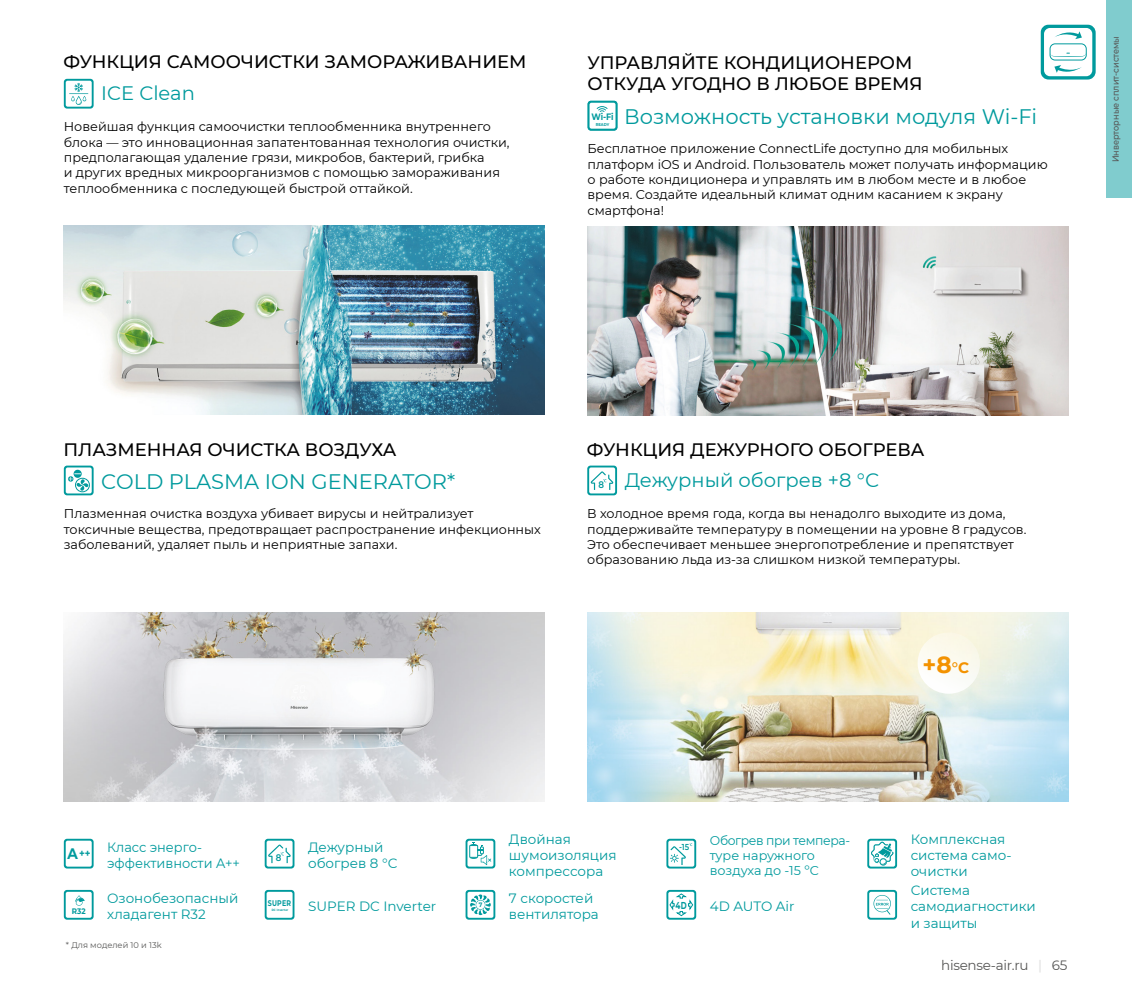
<style>
.page{position:relative;width:1132px;height:991px;background:#fff}
.page>*{position:absolute;margin:0;border:0;box-sizing:border-box;transform-origin:0 0}
.t1{font:700 23.25px "Montserrat";color:#f39200}
.t2{font:21px "Montserrat";color:#009a9d}
.t3{font:19.5px "Montserrat";color:#009a9d}
.t4{font:500 18px/21.6px "Montserrat";color:#000}
.t5{font:13.5px/16.2px "Montserrat";color:#009a9d}
.t6{font:13.5px/16.2px "Montserrat";color:#009a9d;scale:.96 1}
.t7{font:13.5px "Montserrat";letter-spacing:-.02em;color:#575756}
.t8{font:12.75px/15.3px "Montserrat";color:#000}
.t9{font:12.75px/15.3px "Montserrat";letter-spacing:-.025em;color:#009a9d}
.t10{font:700 10.05px "Montserrat";color:#009a9d;scale:.72 1}
.t11{font:600 9.6px "Montserrat";color:#009a9d;scale:.9 1}
.t12{font:700 9.3px "Montserrat";color:#009a9d;scale:.87 1}
.t13{font:500 9px "Montserrat";color:#575756;scale:.9 1}
.t14{font:600 8.7px "Montserrat";color:#009a9d;scale:.89 1}
.t15{font:8.25px "Montserrat";color:#575756}
.t16{font:700 8.25px "Montserrat";letter-spacing:.035em;color:#009a9d;scale:.76 1}
.t17{font:700 7.95px "Montserrat";color:#009a9d;scale:.9 1}
.t18{font:700 6.45px "Montserrat";color:#009a9d;scale:.9 1}
.t19{font:700 4.2px "Montserrat";color:#009a9d;scale:.9 1}
.t20{font:700 3.15px "Montserrat";letter-spacing:.035em;color:#009a9d;scale:.81 1}
.s1{font-weight:600;font-size:9.6px}
.s2{font-weight:600;font-size:15.15px}
.s3{font-size:15.15px}
.s4{font-weight:700;font-size:15.3px}
.s5{color:#dadada}
</style>
<div class="page">
<div style="left:1106px;top:0;width:25px;height:198px;background:#80ccce"></div>
<svg style="left:1040px;top:24px;width:55px;height:56px"></svg>
<svg style="left:64px;top:839px;width:30px;height:29px"></svg>
<svg style="left:264px;top:839px;width:30px;height:29px"></svg>
<svg style="left:465px;top:839px;width:30px;height:29px"></svg>
<svg style="left:666px;top:839px;width:30px;height:29px"></svg>
<svg style="left:867px;top:839px;width:29px;height:29px"></svg>
<svg style="left:64px;top:890px;width:30px;height:29px"></svg>
<svg style="left:264px;top:890px;width:30px;height:29px"></svg>
<svg style="left:465px;top:890px;width:30px;height:29px"></svg>
<svg style="left:666px;top:890px;width:30px;height:29px"></svg>
<svg style="left:867px;top:890px;width:29px;height:29px"></svg>
<img style="left:64px;top:226px;width:480px;height:189px">
<svg style="left:64px;top:79px;width:30px;height:30px"></svg>
<img style="left:587px;top:227px;width:480px;height:189px">
<svg style="left:587px;top:101px;width:30px;height:30px"></svg>
<svg style="left:64px;top:465px;width:30px;height:30px"></svg>
<img style="left:64px;top:612px;width:480px;height:189px">
<svg style="left:587px;top:465px;width:30px;height:30px"></svg>
<img style="left:587px;top:612px;width:480px;height:189px">
<div style="left:917px;top:632px;width:62px;height:62px;background:linear-gradient(to right,#fefcf6,#f9f9ee);border-radius:50%"></div>
<h3 class="t4" style="left:63px;top:51px;width:464px">ФУНКЦИЯ САМООЧИСТКИ ЗАМОРАЖИВАНИЕМ</h3>
<h3 class="t3" style="left:101px;top:80px;width:95px">ICE Clean</h3>
<p class="t8" style="left:64px;top:119px;width:447px">Новейшая функция самоочистки теплообменника внутреннего блока — это инновационная запатентованная технология очистки, предполагающая удаление грязи, микробов, бактерий, грибка<br>и других вредных микроорганизмов с помощью замораживания теплообменника с последующей быстрой оттайкой.</p>
<h3 class="t4" style="left:587px;top:51px;width:336px">УПРАВЛЯЙТЕ КОНДИЦИОНЕРОМ<br>ОТКУДА УГОДНО В ЛЮБОЕ ВРЕМЯ</h3>
<p class="t12" style="left:591px;top:110px;width:27px">Wi-Fi</p>
<p class="t19" style="left:595px;top:121px;width:17px">READY</p>
<h2 class="t2" style="left:623px;top:102px;width:414px">Возможность установки модуля Wi-Fi</h2>
<p class="t8" style="left:587px;top:141px;width:461px">Бесплатное приложение ConnectLife доступно для мобильных платформ iOS и Android. Пользователь может получать информацию о работе кондиционера и управлять им в любом месте и в любое время. Создайте идеальный климат одним касанием к экрану смартфона!</p>
<p class="t13" style="left:1108px;top:162px;width:142px;rotate:-90deg">Инверторные сплит-системы</p>
<h3 class="t4" style="left:63px;top:437px;width:334px">ПЛАЗМЕННАЯ ОЧИСТКА ВОЗДУХА</h3>
<h3 class="t4" style="left:586px;top:437px;width:339px">ФУНКЦИЯ ДЕЖУРНОГО ОБОГРЕВА</h3>
<h2 class="t2" style="left:101px;top:467px;width:355px">COLD PLASMA ION GENERATOR*</h2>
<h3 class="t3" style="left:598px;top:467px;width:282px"><span class="s1">8</span> Дежурный обогрев +8 °С</h3>
<p class="t8" style="left:64px;top:506px;width:478px">Плазменная очистка воздуха убивает вирусы и нейтрализует токсичные вещества, предотвращает распространение инфекционных заболеваний, удаляет пыль и неприятные запахи.</p>
<p class="t8" style="left:587px;top:506px;width:440px">В холодное время года, когда вы ненадолго выходите из дома, поддерживайте температуру в помещении на уровне 8 градусов.<br>Это обеспечивает меньшее энергопотребление и препятствует образованию льда из-за слишком низкой температуры.</p>
<h1 class="t1" style="left:922px;top:647px;width:48px">+8<span class="s2">°</span><span class="s3">C</span></h1>
<p class="t6" style="left:107px;top:838px;width:140px;text-indent:-40px"><span class="s4">А</span><sub>++</sub> Класс энерго&shy;эффективности A++</p>
<p class="t17" style="left:72px;top:906px;width:17px">R32</p>
<p class="t5" style="left:107px;top:890px;width:133px">Озонобезопасный хладагент R32</p>
<p class="t15" style="left:66px;top:939px;width:97px">* Для моделей 10 и 13k</p>
<p class="t11" style="left:276px;top:851px;width:8px">8</p>
<p class="t5" style="left:308px;top:838px;width:91px">Дежурный обогрев 8 °С</p>
<p class="t5" style="left:509px;top:830px;width:109px">Двойная шумоизоляция компрессора</p>
<p class="t14" style="left:678px;top:840px;width:13px">-15</p>
<p class="t9" style="left:709px;top:832px;width:142px">Обогрев при темпера&shy;туре наружного воздуха до -15 ºC</p>
<p class="t5" style="left:910px;top:830px;width:102px">Комплексная система само&shy;очистки</p>
<p class="t16" style="left:268px;top:897px;width:32px">SUPER</p>
<p class="t5" style="left:308px;top:898px;width:130px">SUPER DC Inverter</p>
<p class="t18" style="left:478px;top:900px;width:5px">7</p>
<p class="t5" style="left:509px;top:890px;width:91px">7 скоростей вентилятора</p>
<p class="t10" style="left:675px;top:897px;width:17px">4D</p>
<p class="t5" style="left:709px;top:898px;width:86px">4D AUTO Air</p>
<p class="t20" style="left:272px;top:908px;width:22px">DC Inverter</p>
<p class="t5" style="left:910px;top:882px;width:127px">Система самодиагностики и защиты</p>
<p class="t7" style="left:940px;top:955px;width:128px">hisense-air.ru <span class="s5">|</span> 65</p>
</div>
